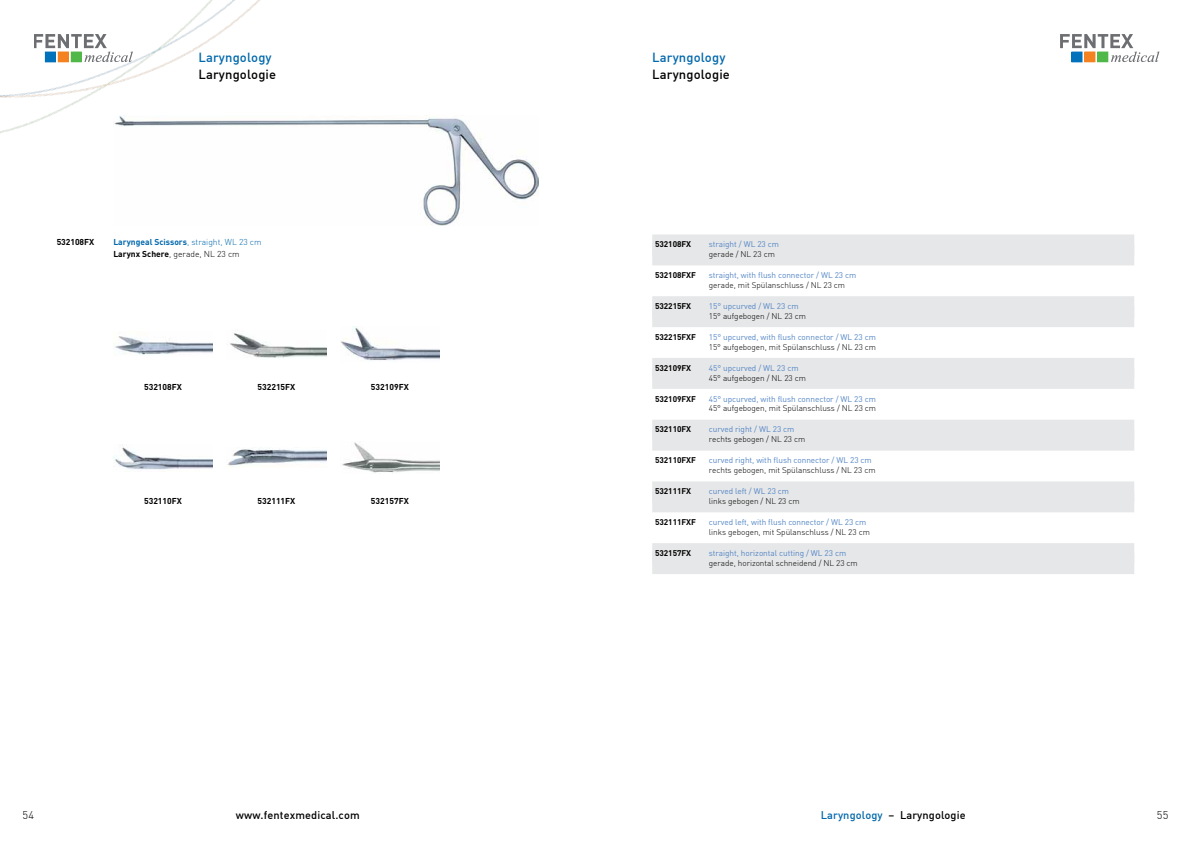
<style>
.page{position:relative;width:1191px;height:842px;background:#fff}
.page>*{position:absolute;margin:0;border:0;box-sizing:border-box;transform-origin:0 0}
.t1{font:500 13px "DIN";letter-spacing:.01em;color:#000}
.t2{font:500 13px "DIN";letter-spacing:.01em;color:#0068ac}
.t3{font:500 11px "DIN";letter-spacing:.01em;color:#000}
.t4{font:300 11px "DIN";color:#000}
.t5{font:700 8.5px "DIN Pro";color:#000}
.t6{font:700 8.5px "DIN Pro";color:#0068ac}
.t7{font:300 8.5px "DIN";color:#000}
.t8{font:300 8.2px "DIN";letter-spacing:-.005em;color:#000}
.t9{font:8.2px "DIN Pro";letter-spacing:-.005em;color:#5486c6}
.t10{font:700 8.2px "DIN Pro";letter-spacing:-.005em;color:#000}
.s1{font-family:"DIN";font-weight:300}
.s2{font-family:"DIN Pro";font-weight:700}
.s3{color:#0068ac}
</style>
<div class="page">
<img style="left:0;top:0;width:260px;height:133px">
<svg style="left:34px;top:34px;width:99px;height:28px"></svg>
<div style="left:45px;top:52px;width:10px;height:10px;background:#0072bc"></div>
<div style="left:58px;top:52px;width:10px;height:10px;background:#f58220"></div>
<div style="left:71px;top:52px;width:10px;height:10px;background:#50b848"></div>
<svg style="left:1060px;top:34px;width:99px;height:28px"></svg>
<div style="left:1072px;top:52px;width:10px;height:10px;background:#0072bc"></div>
<div style="left:1084px;top:52px;width:11px;height:10px;background:#f58220"></div>
<div style="left:1097px;top:52px;width:10px;height:10px;background:#50b848"></div>
<img style="left:113px;top:115px;width:426px;height:110px">
<div style="left:652px;top:234px;width:482px;height:21px;background:#e6e7e8"></div>
<div style="left:652px;top:244px;width:482px;height:21px;background:#e6e7e8"></div>
<div style="left:652px;top:296px;width:482px;height:21px;background:#e6e7e8"></div>
<div style="left:652px;top:306px;width:482px;height:21px;background:#e6e7e8"></div>
<div style="left:652px;top:358px;width:482px;height:21px;background:#e6e7e8"></div>
<div style="left:652px;top:368px;width:482px;height:21px;background:#e6e7e8"></div>
<div style="left:652px;top:420px;width:482px;height:21px;background:#e6e7e8"></div>
<div style="left:652px;top:430px;width:482px;height:21px;background:#e6e7e8"></div>
<div style="left:652px;top:481px;width:482px;height:21px;background:#e6e7e8"></div>
<div style="left:652px;top:491px;width:482px;height:21px;background:#e6e7e8"></div>
<div style="left:652px;top:543px;width:482px;height:21px;background:#e6e7e8"></div>
<div style="left:652px;top:553px;width:482px;height:21px;background:#e6e7e8"></div>
<img style="left:115px;top:336px;width:98px;height:19px">
<img style="left:340px;top:327px;width:99px;height:34px">
<img style="left:113px;top:445px;width:100px;height:27px">
<img style="left:227px;top:448px;width:99px;height:18px">
<img style="left:342px;top:442px;width:97px;height:31px">
<img style="left:230px;top:333px;width:96px;height:25px">
<h1 class="t2" style="left:198px;top:49px;width:75px">Laryngology</h1>
<h1 class="t1" style="left:198px;top:66px;width:79px">Laryngologie</h1>
<p class="t5" style="left:57px;top:234px;width:39px">532108FX</p>
<p class="t6" style="left:113px;top:234px;width:150px">Laryngeal Scissors<span class="s1">, straight, WL 23 cm</span></p>
<p class="t7" style="left:113px;top:248px;width:128px"><span class="s2">Larynx Schere</span>, gerade, NL 23 cm</p>
<p class="t5" style="left:144px;top:380px;width:39px">532108FX</p>
<p class="t5" style="left:371px;top:380px;width:39px">532109FX</p>
<p class="t5" style="left:257px;top:380px;width:39px">532215FX</p>
<p class="t5" style="left:144px;top:493px;width:39px">532110FX</p>
<p class="t5" style="left:257px;top:493px;width:39px">532111FX</p>
<p class="t5" style="left:371px;top:493px;width:39px">532157FX</p>
<h1 class="t2" style="left:652px;top:49px;width:75px">Laryngology</h1>
<h1 class="t1" style="left:652px;top:66px;width:79px">Laryngologie</h1>
<p class="t10" style="left:655px;top:237px;width:38px">532108FX</p>
<p class="t9" style="left:709px;top:238px;width:72px">straight / WL 23 cm</p>
<p class="t8" style="left:709px;top:249px;width:67px">gerade / NL 23 cm</p>
<p class="t10" style="left:655px;top:268px;width:43px">532108FXF</p>
<p class="t9" style="left:709px;top:269px;width:149px">straight, with flush connector / WL 23 cm</p>
<p class="t8" style="left:709px;top:280px;width:138px">gerade, mit Spülanschluss / NL 23 cm</p>
<p class="t10" style="left:655px;top:299px;width:38px">532215FX</p>
<p class="t9" style="left:709px;top:300px;width:91px">15° upcurved / WL 23 cm</p>
<p class="t8" style="left:709px;top:311px;width:98px">15° aufgebogen / NL 23 cm</p>
<p class="t10" style="left:655px;top:330px;width:43px">532215FXF</p>
<p class="t9" style="left:709px;top:330px;width:168px">15° upcurved, with flush connector / WL 23 cm</p>
<p class="t8" style="left:709px;top:342px;width:169px">15° aufgebogen, mit Spülanschluss / NL 23 cm</p>
<p class="t10" style="left:655px;top:361px;width:38px">532109FX</p>
<p class="t9" style="left:709px;top:361px;width:91px">45° upcurved / WL 23 cm</p>
<p class="t8" style="left:709px;top:373px;width:98px">45° aufgebogen / NL 23 cm</p>
<p class="t10" style="left:655px;top:392px;width:43px">532109FXF</p>
<p class="t9" style="left:709px;top:392px;width:168px">45° upcurved, with flush connector / WL 23 cm</p>
<p class="t8" style="left:709px;top:403px;width:169px">45° aufgebogen, mit Spülanschluss / NL 23 cm</p>
<p class="t10" style="left:655px;top:423px;width:38px">532110FX</p>
<p class="t9" style="left:709px;top:423px;width:87px">curved right / WL 23 cm</p>
<p class="t8" style="left:709px;top:434px;width:98px">rechts gebogen / NL 23 cm</p>
<p class="t10" style="left:655px;top:453px;width:43px">532110FXF</p>
<p class="t9" style="left:709px;top:454px;width:164px">curved right, with flush connector / WL 23 cm</p>
<p class="t8" style="left:709px;top:465px;width:168px">rechts gebogen, mit Spülanschluss / NL 23 cm</p>
<p class="t10" style="left:655px;top:484px;width:38px">532111FX</p>
<p class="t9" style="left:709px;top:485px;width:82px">curved left / WL 23 cm</p>
<p class="t8" style="left:709px;top:496px;width:92px">links gebogen / NL 23 cm</p>
<p class="t10" style="left:655px;top:515px;width:43px">532111FXF</p>
<p class="t9" style="left:709px;top:516px;width:159px">curved left, with flush connector / WL 23 cm</p>
<p class="t8" style="left:709px;top:527px;width:162px">links gebogen, mit Spülanschluss / NL 23 cm</p>
<p class="t10" style="left:655px;top:546px;width:38px">532157FX</p>
<p class="t9" style="left:709px;top:546px;width:139px">straight, horizontal cutting / WL 23 cm</p>
<p class="t8" style="left:709px;top:558px;width:150px">gerade, horizontal schneidend / NL 23 cm</p>
<h2 class="t4" style="left:23px;top:808px;width:13px">54</h2>
<h2 class="t3" style="left:236px;top:808px;width:125px">www.fentexmedical.com</h2>
<h2 class="t3" style="left:820px;top:808px;width:146px"><span class="s3">Laryngology</span> – Laryngologie</h2>
<h2 class="t4" style="left:1156px;top:808px;width:13px">55</h2>
</div>
